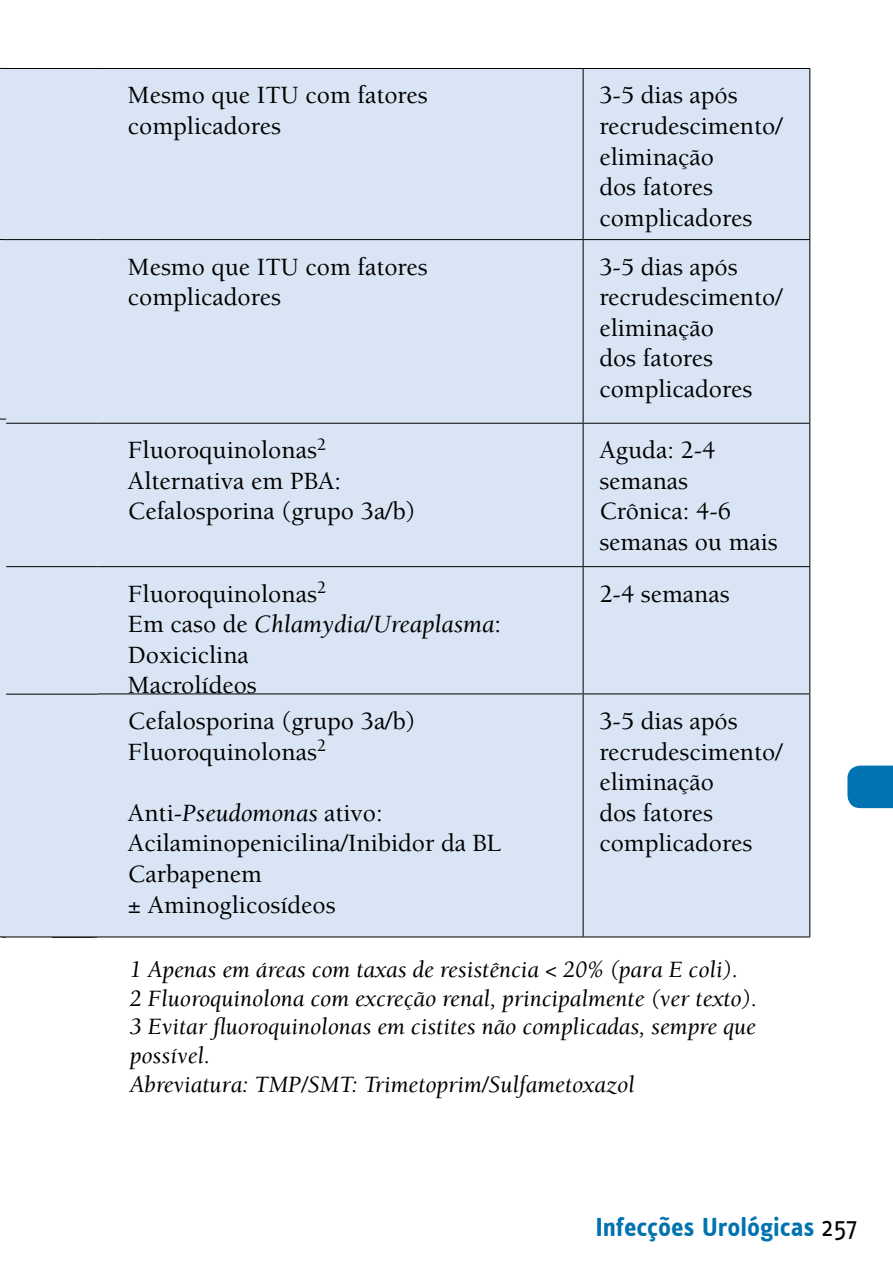
<style>
.page{position:relative;width:893px;height:1276px;background:#fff}
.page>*{position:absolute;margin:0;border:0;box-sizing:border-box;transform-origin:0 0}
.t1{font:700 27px "Info Text";color:#0173b1}
.t2{font:500 25.5px/30.6px "Berkeley Std";color:#000}
.t3{font:italic 24px/28.8px "Berkeley Std";color:#000}
.s1{font-weight:400;font-style:italic}
.s2{font-weight:400;color:#000}
</style>
<div class="page">
<svg style="left:847px;top:765px;width:46px;height:43px;background:#0f7ab5"></svg>
<div style="left:98px;top:69px;width:711px;height:867px;background:#d9e5f4"></div>
<hr style="left:94px;top:68px;width:489px;height:1px;background:#000">
<hr style="left:583px;top:68px;width:227px;height:1px;background:#000">
<hr style="left:583px;top:69px;width:1px;height:170px;background:#000">
<hr style="left:809px;top:69px;width:1px;height:170px;background:#000">
<hr style="left:94px;top:239px;width:489px;height:1px;background:#000">
<hr style="left:583px;top:239px;width:227px;height:1px;background:#000">
<hr style="left:583px;top:240px;width:1px;height:183px;background:#000">
<hr style="left:809px;top:240px;width:1px;height:183px;background:#000">
<hr style="left:94px;top:423px;width:489px;height:1px;background:#000">
<hr style="left:583px;top:423px;width:227px;height:1px;background:#000">
<hr style="left:583px;top:424px;width:1px;height:142px;background:#000">
<hr style="left:809px;top:424px;width:1px;height:142px;background:#000">
<hr style="left:583px;top:567px;width:1px;height:126px;background:#000">
<hr style="left:809px;top:567px;width:1px;height:126px;background:#000">
<hr style="left:583px;top:694px;width:1px;height:242px;background:#000">
<hr style="left:809px;top:694px;width:1px;height:242px;background:#000">
<hr style="left:94px;top:566px;width:489px;height:1px;background:#000">
<hr style="left:583px;top:566px;width:227px;height:1px;background:#000">
<hr style="left:93px;top:693px;width:490px;height:1px;background:#000">
<hr style="left:583px;top:693px;width:227px;height:1px;background:#000">
<hr style="left:93px;top:936px;width:490px;height:1px;background:#000">
<hr style="left:583px;top:936px;width:227px;height:1px;background:#000">
<div style="left:6px;top:69px;width:92px;height:867px;background:#d9e5f4"></div>
<hr style="left:2px;top:68px;width:96px;height:1px;background:#000">
<hr style="left:2px;top:239px;width:96px;height:1px;background:#000">
<hr style="left:2px;top:423px;width:96px;height:1px;background:#000">
<hr style="left:2px;top:566px;width:96px;height:1px;background:#000">
<hr style="left:2px;top:693px;width:96px;height:1px;background:#000">
<hr style="left:2px;top:936px;width:96px;height:1px;background:#000">
<div style="left:0;top:68px;width:6px;height:869px;background:#d9e5f4"></div>
<p class="t2" style="left:128px;top:81px;width:301px">Mesmo que ITU com fatores complicadores</p>
<p class="t2" style="left:599px;top:81px;width:185px">3-5 dias após recrudescimento/ eliminação<br>dos fatores complicadores</p>
<p class="t2" style="left:128px;top:252px;width:301px">Mesmo que ITU com fatores complicadores</p>
<p class="t2" style="left:599px;top:252px;width:185px">3-5 dias após recrudescimento/ eliminação<br>dos fatores complicadores</p>
<p class="t2" style="left:128px;top:435px;width:289px">Fluoroquinolonas<sup>2<br></sup>Alternativa em PBA:<br>Cefalosporina (grupo 3a/b)</p>
<p class="t2" style="left:599px;top:435px;width:180px">Aguda: 2-4 semanas<br>Crônica: 4-6 semanas ou mais</p>
<p class="t2" style="left:128px;top:579px;width:375px">Fluoroquinolonas<sup>2<br></sup>Em caso de <span class="s1">Chlamydia</span>/<span class="s1">Ureaplasma</span>:<br>Doxiciclina<br>Macrolídeos</p>
<p class="t2" style="left:599px;top:579px;width:132px">2-4 semanas</p>
<p class="t2" style="left:128px;top:706px;width:289px">Cefalosporina (grupo 3a/b)<br>Fluoroquinolonas<sup>2</sup></p>
<p class="t2" style="left:128px;top:798px;width:374px">Anti-<span class="s1">Pseudomonas</span> ativo:<br>Acilaminopenicilina/Inibidor da BL<br>Carbapenem<br>± Aminoglicosídeos</p>
<p class="t2" style="left:599px;top:706px;width:185px">3-5 dias após recrudescimento/ eliminação<br>dos fatores complicadores</p>
<p class="t3" style="left:130px;top:955px;width:629px">1 Apenas em áreas com taxas de resistência &lt; 20% (para E coli).<br>2 Fluoroquinolona com excreção renal, principalmente (ver texto).<br>3 Evitar fluoroquinolonas em cistites não complicadas, sempre que possível.<br>Abreviatura: TMP/SMT: Trimetoprim/Sulfametoxazol</p>
<p class="t1" style="left:598px;top:1211px;width:263px">Infecções Urológicas <span class="s2">25715</span></p>
</div>
